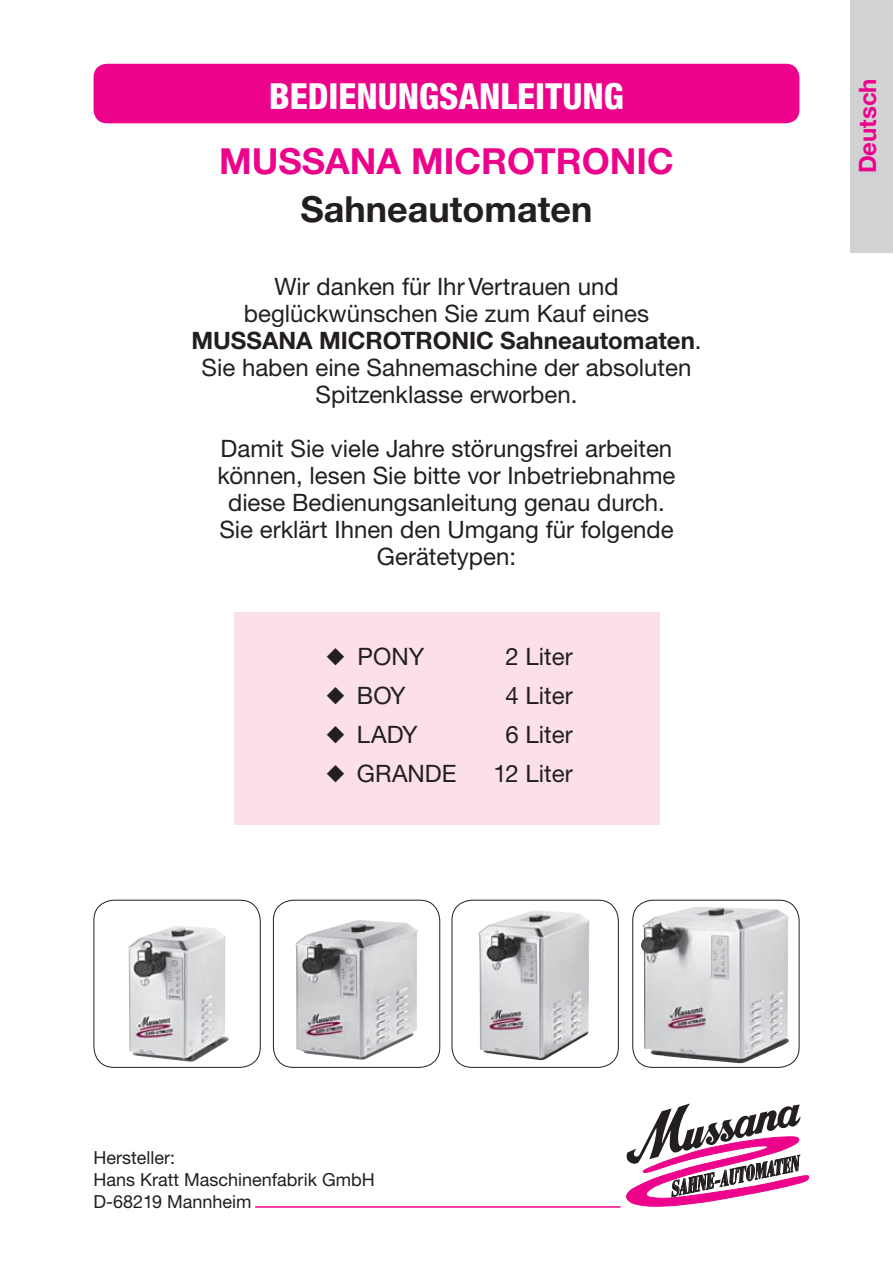
<style>
.page{position:relative;width:893px;height:1263px;background:#fff}
.page>*{position:absolute;margin:0;border:0;box-sizing:border-box;transform-origin:0 0}
.t1{font:800 condensed 36px "Helvetica Neue";color:#fff}
.t2{font:700 36px "Helvetica Neue CE";color:#ed028c}
.t3{font:700 36px "Helvetica Neue CE";color:#231f20}
.t4{font:24px/27px "Helvetica Neue CE";color:#231f20;text-align:center}
.t5{font:700 24px "Helvetica Neue CE";color:#ed028c}
.t6{font:italic 900 condensed 21.15px "Bauer Bodoni";color:#231f20;scale:.76 1}
.t7{font:18px/21.6px "Helvetica Neue CE";color:#231f20}
.s1{font-weight:700}
</style>
<div class="page">
<img style="left:478px;top:910px;width:112px;height:150px">
<img style="left:640px;top:909px;width:149px;height:154px">
<img style="left:295px;top:920px;width:123px;height:140px">
<img style="left:128px;top:926px;width:101px;height:136px">
<div style="left:234px;top:612px;width:425px;height:213px;background:#fbdfeb"></div>
<div style="left:94px;top:64px;width:705px;height:59px;background:#ed028c;border-radius:14px"></div>
<div style="left:632px;top:900px;width:167px;height:168px;border:1px solid #231f20;border-radius:20px"></div>
<hr style="left:255px;top:1206px;width:366px;height:2px;background:#ed028c">
<svg style="left:626px;top:1103px;width:183px;height:103px"></svg>
<div style="left:94px;top:900px;width:167px;height:168px;border:1px solid #231f20;border-radius:20px"></div>
<div style="left:452px;top:900px;width:167px;height:168px;border:1px solid #231f20;border-radius:20px"></div>
<div style="left:273px;top:900px;width:167px;height:168px;border:1px solid #231f20;border-radius:20px"></div>
<div style="left:850px;top:0;width:43px;height:253px;background:#d1d2d4"></div>
<h1 class="t1" style="left:269px;top:74px;width:356px">BEDIENUNGSANLEITUNG</h1>
<h1 class="t2" style="left:219px;top:139px;width:456px">MUSSANA MICROTRONIC</h1>
<h1 class="t3" style="left:300px;top:187px;width:294px">Sahneautomaten</h1>
<p class="t4" style="left:191px;top:273px;width:512px">Wir danken für Ihr Vertrauen und beglückwünschen Sie zum Kauf eines <span class="s1">MUSSANA MICROTRONIC Sahneautomaten</span>.<br>Sie haben eine Sahnemaschine der absoluten Spitzenklasse erworben.</p>
<p class="t4" style="left:218px;top:435px;width:459px">Damit Sie viele Jahre störungsfrei arbeiten können, lesen Sie bitte vor Inbetriebnahme diese Bedienungsanleitung genau durch.<br>Sie erklärt Ihnen den Umgang für folgende Gerätetypen:</p>
<p class="t4" style="left:326px;top:643px;width:100px">◆ PONY</p>
<p class="t4" style="left:505px;top:643px;width:69px">2 Liter</p>
<p class="t4" style="left:326px;top:682px;width:81px">◆ BOY</p>
<p class="t4" style="left:505px;top:682px;width:69px">4 Liter</p>
<p class="t4" style="left:326px;top:721px;width:93px">◆ LADY</p>
<p class="t4" style="left:505px;top:721px;width:69px">6 Liter</p>
<p class="t4" style="left:326px;top:760px;width:132px">◆ GRANDE</p>
<p class="t4" style="left:494px;top:760px;width:81px">12 Liter</p>
<p class="t5" style="left:853px;top:173px;width:96px;rotate:-90deg">Deutsch</p>
<p class="t7" style="left:94px;top:1147px;width:283px">Hersteller:<br>Hans Kratt Maschinenfabrik GmbH<br>D-68219 Mannheim</p>
<p class="t6" style="left:667px;top:1177px;width:172px;rotate:-12deg">SAHNE-AUTOMATEN</p>
</div>
